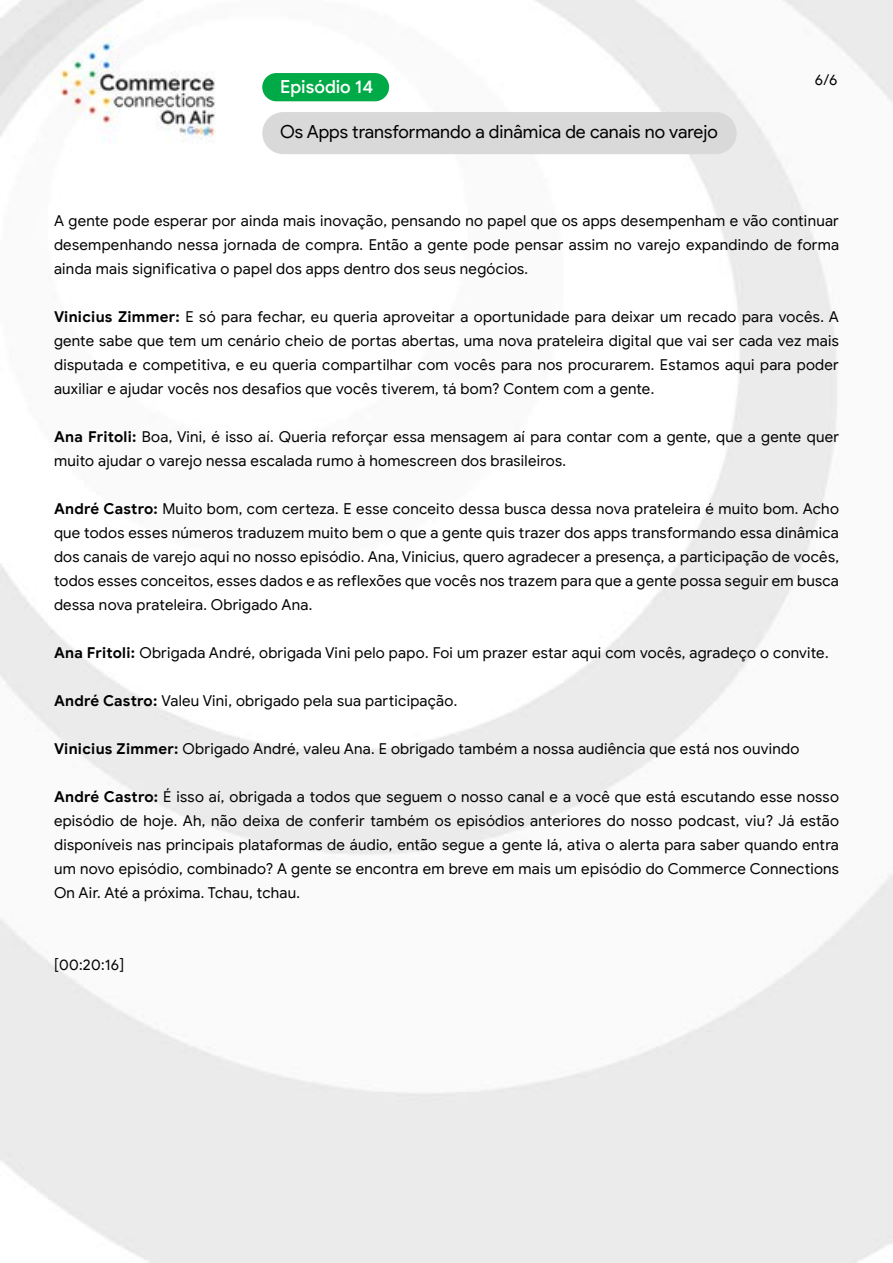
<style>
.page{position:relative;width:893px;height:1263px;background:#fff}
.page>*{position:absolute;margin:0;border:0;box-sizing:border-box;transform-origin:0 0}
.t1{font:18px "Google Sans Display";color:#000}
.t2{font:500 18px "Google Sans Display";color:#fff}
.t3{font:15px/24px "Google Sans";letter-spacing:.015em;color:#000;text-align:justify}
.t4{font:15px "Google Sans Display";color:#000}
.s1{font-weight:700}
</style>
<div class="page">
<img style="left:0;top:0;width:893px;height:1263px">
<div style="left:262px;top:73px;width:127px;height:28px;background:#00aa46;border-radius:14px"></div>
<div style="left:262px;top:112px;width:475px;height:42px;background:#d9d9d9;border-radius:21px"></div>
<p class="t2" style="left:280px;top:76px;width:95px">Episódio 14</p>
<p class="t1" style="left:280px;top:121px;width:439px">Os Apps transformando a dinâmica de canais no varejo</p>
<p class="t4" style="left:815px;top:70px;width:24px">6/6</p>
<p class="t3" style="left:54px;top:209px;width:786px">A gente pode esperar por ainda mais inovação, pensando no papel que os apps desempenham e vão continuar desempenhando nessa jornada de compra. Então a gente pode pensar assim no varejo expandindo de forma ainda mais significativa o papel dos apps dentro dos seus negócios.</p>
<p class="t3" style="left:54px;top:305px;width:786px"><span class="s1">Vinicius Zimmer:</span> E só para fechar, eu queria aproveitar a oportunidade para deixar um recado para vocês. A gente sabe que tem um cenário cheio de portas abertas, uma nova prateleira digital que vai ser cada vez mais disputada e competitiva, e eu queria compartilhar com vocês para nos procurarem. Estamos aqui para poder auxiliar e ajudar vocês nos desafios que vocês tiverem, tá bom? Contem com a gente.</p>
<p class="t3" style="left:54px;top:425px;width:786px"><span class="s1">Ana Fritoli:</span> Boa, Vini, é isso aí. Queria reforçar essa mensagem aí para contar com a gente, que a gente quer muito ajudar o varejo nessa escalada rumo à homescreen dos brasileiros.</p>
<p class="t3" style="left:54px;top:497px;width:786px"><span class="s1">André Castro:</span> Muito bom, com certeza. E esse conceito dessa busca dessa nova prateleira é muito bom. Acho que todos esses números traduzem muito bem o que a gente quis trazer dos apps transformando essa dinâmica dos canais de varejo aqui no nosso episódio. Ana, Vinicius, quero agradecer a presença, a participação de vocês, todos esses conceitos, esses dados e as reflexões que vocês nos trazem para que a gente possa seguir em busca dessa nova prateleira. Obrigado Ana.</p>
<p class="t3" style="left:54px;top:641px;width:776px"><span class="s1">Ana Fritoli:</span> Obrigada André, obrigada Vini pelo papo. Foi um prazer estar aqui com vocês, agradeço o convite.</p>
<p class="t3" style="left:54px;top:689px;width:405px"><span class="s1">André Castro:</span> Valeu Vini, obrigado pela sua participação.</p>
<p class="t3" style="left:54px;top:737px;width:747px"><span class="s1">Vinicius Zimmer:</span> Obrigado André, valeu Ana. E obrigado também a nossa audiência que está nos ouvindo</p>
<p class="t3" style="left:54px;top:785px;width:786px"><span class="s1">André Castro:</span> É isso aí, obrigada a todos que seguem o nosso canal e a você que está escutando esse nosso episódio de hoje. Ah, não deixa de conferir também os episódios anteriores do nosso podcast, viu? Já estão disponíveis nas principais plataformas de áudio, então segue a gente lá, ativa o alerta para saber quando entra um novo episódio, combinado? A gente se encontra em breve em mais um episódio do Commerce Connections On Air. Até a próxima. Tchau, tchau.</p>
<p class="t3" style="left:54px;top:953px;width:72px">[00:20:16]</p>
</div>
